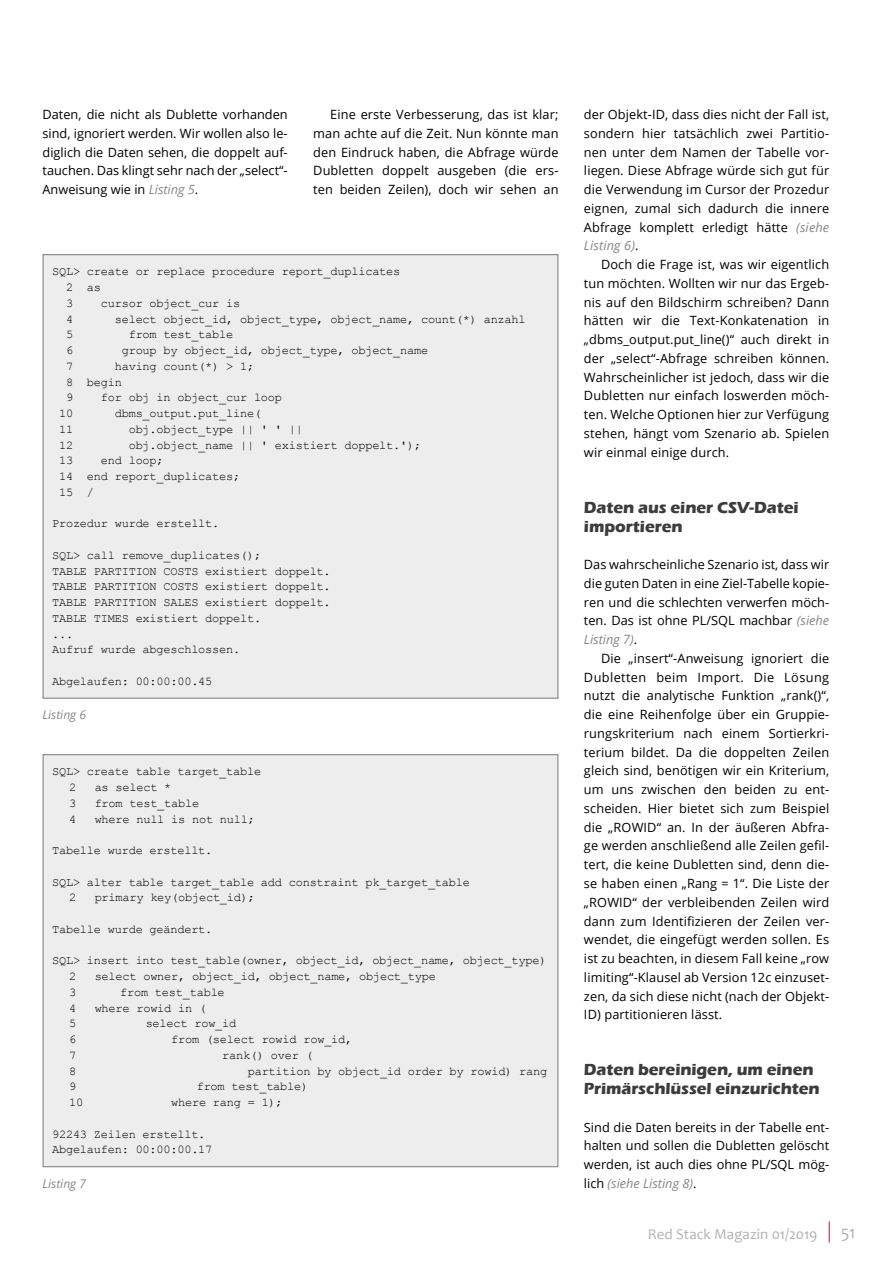
<style>
.page{position:relative;width:893px;height:1263px;background:#fff}
.page>*{position:absolute;margin:0;border:0;box-sizing:border-box;transform-origin:0 0}
.t1{font:18px "Candara";color:#b3b2b2}
.t2{font:700 16.5px/18.8px "Eras ITC";letter-spacing:-.005em;color:#3c3c3b}
.t3{font:15px "Candara";letter-spacing:.005em;color:#b3b2b2}
.t4{font:12.75px/18.8px "Open Sans";letter-spacing:.01em;color:#000;text-align:justify}
.t5{font:12px/15.8px "Courier New";letter-spacing:-.02em;color:#000}
.t6{font:italic 12px "Open Sans";color:#878787}
.s1{font-style:italic;color:#878787}
</style>
<div class="page">
<svg style="left:829px;top:1221px;width:1px;height:21px"></svg>
<div style="left:43px;top:255px;width:515px;height:443px;background:#ededed"></div>
<div style="left:43px;top:755px;width:515px;height:412px;background:#ededed"></div>
<p class="t4" style="left:43px;top:105px;width:247px">Daten, die nicht als Dublette vorhanden sind, ignoriert werden. Wir wollen also le&shy;diglich die Daten sehen, die doppelt auf&shy;tauchen. Das klingt sehr nach der „select“- Anweisung wie in <span class="s1">Listing 5</span>.</p>
<p class="t4" style="left:313px;top:105px;width:247px;text-indent:17px">Eine erste Verbesserung, das ist klar; man achte auf die Zeit. Nun könnte man den Eindruck haben, die Abfrage würde Dubletten doppelt ausgeben (die ers&shy;ten beiden Zeilen), doch wir sehen an</p>
<p class="t4" style="left:584px;top:105px;width:247px">der Objekt-ID, dass dies nicht der Fall ist, sondern hier tatsächlich zwei Partitio&shy;nen unter dem Namen der Tabelle vor&shy;liegen. Diese Abfrage würde sich gut für die Verwendung im Cursor der Prozedur eignen, zumal sich dadurch die innere Abfrage komplett erledigt hätte <span class="s1">(siehe Listing 6)</span>.</p>
<p class="t4" style="left:584px;top:255px;width:247px;text-indent:17px">Doch die Frage ist, was wir eigentlich tun möchten. Wollten wir nur das Ergeb&shy;nis auf den Bildschirm schreiben? Dann hätten wir die Text-Konkatenation in „dbms_output.put_line()“ auch direkt in der „select“-Abfrage schreiben können.<br>Wahrscheinlicher ist jedoch, dass wir die Dubletten nur einfach loswerden möch&shy;ten. Welche Optionen hier zur Verfügung stehen, hängt vom Szenario ab. Spielen wir einmal einige durch.</p>
<p class="t5" style="left:66px;top:263px;width:336px;text-indent:-14px">SQL&gt; create or replace procedure report_duplicates<br>2 as<br>3</p>
<p class="t5" style="left:101px;top:295px;width:141px">cursor object_cur is</p>
<p class="t5" style="left:66px;top:311px;width:9px">4</p>
<p class="t5" style="left:115px;top:311px;width:412px">select object_id, object_type, object_name, count(*) anzahl</p>
<p class="t5" style="left:66px;top:326px;width:9px">5</p>
<p class="t5" style="left:129px;top:326px;width:106px">from test_table</p>
<p class="t5" style="left:66px;top:342px;width:9px">6</p>
<p class="t5" style="left:122px;top:342px;width:308px">group by object_id, object_type, object_name</p>
<p class="t5" style="left:66px;top:358px;width:9px">7</p>
<p class="t5" style="left:66px;top:358px;width:190px;text-indent:49px">having count(*) &gt; 1;<br>8 begin<br>9</p>
<p class="t5" style="left:101px;top:389px;width:183px">for obj in object_cur loop</p>
<p class="t5" style="left:59px;top:405px;width:16px">10</p>
<p class="t5" style="left:115px;top:405px;width:148px">dbms_output.put_line(</p>
<p class="t5" style="left:59px;top:421px;width:16px">11</p>
<p class="t5" style="left:129px;top:421px;width:176px">obj.object_type || ' ' ||</p>
<p class="t5" style="left:59px;top:436px;width:16px">12</p>
<p class="t5" style="left:129px;top:436px;width:294px">obj.object_name || ' existiert doppelt.');</p>
<p class="t5" style="left:59px;top:452px;width:16px">13</p>
<p class="t5" style="left:59px;top:452px;width:183px;text-indent:42px">end loop;<br>14 end report_duplicates;<br>15 /</p>
<p class="t5" style="left:52px;top:515px;width:169px">Prozedur wurde erstellt.</p>
<p class="t5" style="left:52px;top:547px;width:280px">SQL&gt; call remove_duplicates();<br>TABLE PARTITION COSTS existiert doppelt.<br>TABLE PARTITION COSTS existiert doppelt.<br>TABLE PARTITION SALES existiert doppelt.<br>TABLE TIMES existiert doppelt.<br>...<br>Aufruf wurde abgeschlossen.</p>
<p class="t5" style="left:52px;top:673px;width:162px">Abgelaufen: 00:00:00.45</p>
<p class="t2" style="left:584px;top:498px;width:216px">Daten aus einer CSV-Datei importieren</p>
<p class="t4" style="left:584px;top:555px;width:247px">Das wahrscheinliche Szenario ist, dass wir die guten Daten in eine Ziel-Tabelle kopie&shy;ren und die schlechten verwerfen möch&shy;ten. Das ist ohne PL/SQL machbar <span class="s1">(siehe Listing 7)</span>.</p>
<p class="t4" style="left:584px;top:649px;width:247px;text-indent:17px">Die „insert“-Anweisung ignoriert die Dubletten beim Import. Die Lösung nutzt die analytische Funktion „rank()“, die eine Reihenfolge über ein Gruppie&shy;rungskriterium nach einem Sortierkri&shy;terium bildet. Da die doppelten Zeilen gleich sind, benötigen wir ein Kriterium, um uns zwischen den beiden zu ent&shy;scheiden. Hier bietet sich zum Beispiel die „ROWID“ an. In der äußeren Abfra&shy;ge werden anschließend alle Zeilen gefil&shy;tert, die keine Dubletten sind, denn die&shy;se haben einen „Rang = 1“. Die Liste der „ROWID“ der verbleibenden Zeilen wird dann zum Identifizieren der Zeilen ver&shy;wendet, die eingefügt werden sollen. Es ist zu beachten, in diesem Fall keine „row limiting“-Klausel ab Version 12c einzuset&shy;zen, da sich diese nicht (nach der Objekt-ID) partitionieren lässt.</p>
<p class="t6" style="left:43px;top:706px;width:45px">Listing 6</p>
<p class="t5" style="left:69px;top:763px;width:194px;text-indent:-17px">SQL&gt; create table target_table<br>2</p>
<p class="t5" style="left:95px;top:779px;width:78px">as select *</p>
<p class="t5" style="left:69px;top:795px;width:9px">3</p>
<p class="t5" style="left:95px;top:795px;width:106px">from test_table</p>
<p class="t5" style="left:69px;top:810px;width:9px">4</p>
<p class="t5" style="left:95px;top:810px;width:162px">where null is not null;</p>
<p class="t5" style="left:52px;top:842px;width:162px">Tabelle wurde erstellt.</p>
<p class="t5" style="left:69px;top:873px;width:402px;text-indent:-17px">SQL&gt; alter table target_table add constraint pk_target_table<br>2</p>
<p class="t5" style="left:95px;top:889px;width:162px">primary key(object_id);</p>
<p class="t5" style="left:52px;top:921px;width:162px">Tabelle wurde geändert.</p>
<p class="t5" style="left:69px;top:952px;width:479px;text-indent:-17px">SQL&gt; insert into test_table(owner, object_id, object_name, object_type)<br>2</p>
<p class="t5" style="left:95px;top:968px;width:343px">select owner, object_id, object_name, object_type</p>
<p class="t5" style="left:69px;top:984px;width:9px">3</p>
<p class="t5" style="left:120px;top:984px;width:106px">from test_table</p>
<p class="t5" style="left:69px;top:999px;width:9px">4</p>
<p class="t5" style="left:95px;top:999px;width:113px">where rowid in (</p>
<p class="t5" style="left:69px;top:1015px;width:9px">5</p>
<p class="t5" style="left:146px;top:1015px;width:92px">select row_id</p>
<p class="t5" style="left:69px;top:1031px;width:9px">6</p>
<p class="t5" style="left:171px;top:1031px;width:183px">from (select rowid row_id,</p>
<p class="t5" style="left:69px;top:1047px;width:9px">7</p>
<p class="t5" style="left:222px;top:1047px;width:92px">rank() over (</p>
<p class="t5" style="left:69px;top:1062px;width:9px">8</p>
<p class="t5" style="left:248px;top:1062px;width:301px">partition by object_id order by rowid) rang</p>
<p class="t5" style="left:69px;top:1078px;width:9px">9</p>
<p class="t5" style="left:197px;top:1078px;width:113px">from test_table)</p>
<p class="t5" style="left:69px;top:1094px;width:16px">10</p>
<p class="t5" style="left:171px;top:1094px;width:113px">where rang = 1);</p>
<p class="t5" style="left:52px;top:1125px;width:162px">92243 Zeilen erstellt.<br>Abgelaufen: 00:00:00.17</p>
<p class="t2" style="left:584px;top:1061px;width:237px">Daten bereinigen, um einen<br>Primärschlüssel einzurichten</p>
<p class="t4" style="left:584px;top:1117px;width:247px">Sind die Daten bereits in der Tabelle ent&shy;halten und sollen die Dubletten gelöscht werden, ist auch dies ohne PL/SQL mög&shy;lich <span class="s1">(siehe Listing 8)</span>.</p>
<p class="t6" style="left:43px;top:1175px;width:45px">Listing 7</p>
<p class="t3" style="left:648px;top:1224px;width:171px">Red Stack Magazin 01/2019</p>
<h1 class="t1" style="left:841px;top:1221px;width:16px">51</h1>
</div>
